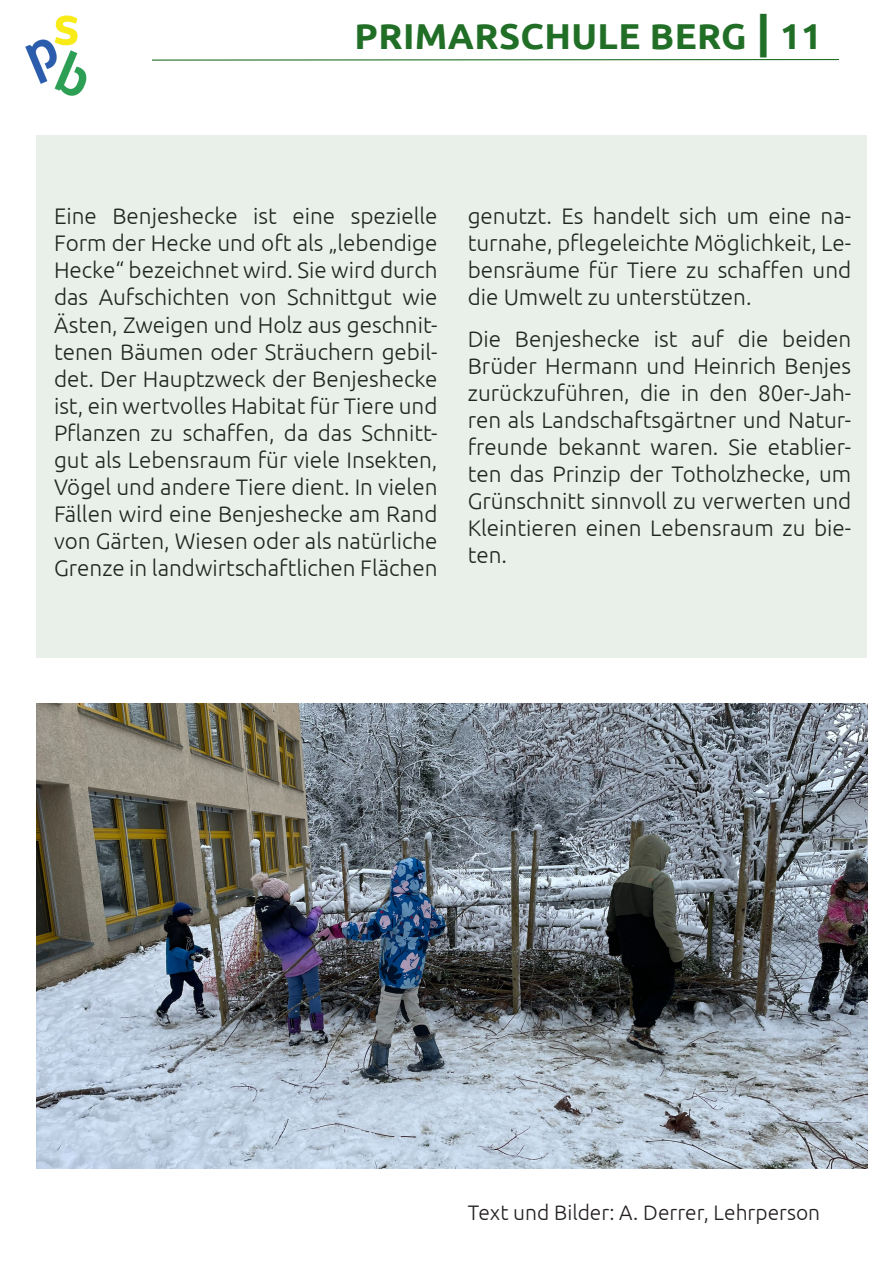
<style>
.page{position:relative;width:893px;height:1263px;background:#fff}
.page>*{position:absolute;margin:0;border:0;box-sizing:border-box;transform-origin:0 0}
.t1{font:700 36px "Ubuntu";letter-spacing:.01em;color:#216e26}
.t2{font:300 22.5px/27px "Ubuntu";color:#231f20;text-align:justify}
.t3{font:300 21px "Ubuntu";color:#231f20}
.s1{font-size:45px}
.s2{font-style:inherit}
</style>
<div class="page">
<svg style="left:152px;top:59px;width:687px;height:2px"></svg>
<img style="left:25px;top:15px;width:62px;height:81px">
<div style="left:37px;top:135px;width:830px;height:522px;background:#e9f0e9"></div>
<img style="left:37px;top:704px;width:830px;height:464px">
<h1 class="t1" style="left:355px;top:13px;width:469px">PRIMARSCHULE BERG <span class="s1">|</span> <span class="s2">11</span></h1>
<p class="t2" style="left:54px;top:202px;width:385px">Eine Benjeshecke ist eine spezielle Form der Hecke und oft als „lebendige Hecke“ bezeichnet wird. Sie wird durch das Aufschichten von Schnittgut wie Ästen, Zweigen und Holz aus geschnit&shy;tenen Bäumen oder Sträuchern gebil&shy;det. Der Hauptzweck der Benjeshecke ist, ein wertvolles Habitat für Tiere und Pflanzen zu schaffen, da das Schnitt&shy;gut als Lebensraum für viele Insekten, Vögel und andere Tiere dient. In vielen Fällen wird eine Benjeshecke am Rand von Gärten, Wiesen oder als natürliche Grenze in landwirtschaftlichen Flächen</p>
<p class="t2" style="left:468px;top:202px;width:385px">genutzt. Es handelt sich um eine na&shy;turnahe, pflegeleichte Möglichkeit, Le&shy;bensräume für Tiere zu schaffen und die Umwelt zu unterstützen.</p>
<p class="t2" style="left:468px;top:325px;width:385px">Die Benjeshecke ist auf die beiden Brüder Hermann und Heinrich Benjes zurückzuführen, die in den 80er-Jah&shy;ren als Landschaftsgärtner und Natur&shy;freunde bekannt waren. Sie etablier&shy;ten das Prinzip der Totholzhecke, um Grünschnitt sinnvoll zu verwerten und Kleintieren einen Lebensraum zu bie&shy;ten.</p>
<p class="t3" style="left:468px;top:1200px;width:354px">Text und Bilder: A. Derrer, Lehrperson</p>
</div>
